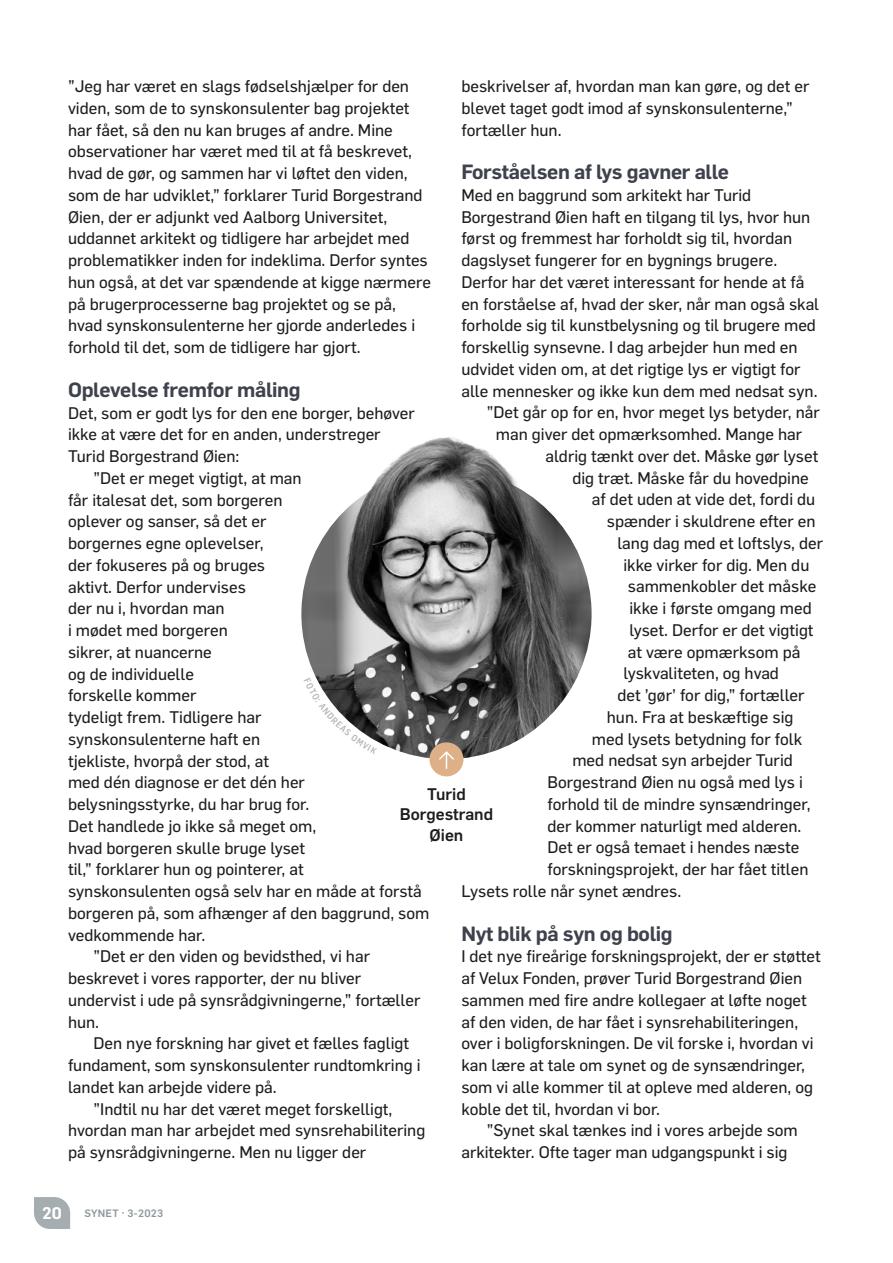
<style>
.page{position:relative;width:893px;height:1263px;background:#fff}
.page>*{position:absolute;margin:0;border:0;box-sizing:border-box;transform-origin:0 0}
.t1{font:600 20.25px "Flama";letter-spacing:-.015em;color:#3e424c}
.t2{font:16.5px/21.8px "Flama Basic";color:#1d1d1b}
.t3{font:500 16.5px/20.2px "Flama";color:#1d1d1b;text-align:center}
.t4{font:600 16.5px "Flama";color:#fff}
.t5{font:500 10.5px "Flama";letter-spacing:.025em;color:#8e979c}
</style>
<div class="page">
<img style="left:301px;top:469px;width:291px;height:290px;border-radius:145px">
<img style="left:350px;top:437px;width:193px;height:69px">
<div style="left:429px;top:742px;width:34px;height:34px;background:#deb088;border-radius:50%"></div>
<svg style="left:439px;top:751px;width:15px;height:17px"></svg>
<svg style="left:34px;top:1197px;width:36px;height:32px"></svg>
<svg style="left:316px;top:678px;width:61px;height:64px"></svg>
<p class="t2" style="left:461px;top:74px;width:350px">beskrivelser af, hvordan man kan gøre, og det er blevet taget godt imod af synskonsulenterne,” fortæller hun.</p>
<p class="t1" style="left:461px;top:157px;width:269px">Forståelsen af lys gavner alle</p>
<p class="t2" style="left:461px;top:183px;width:291px">Med en baggrund som arkitekt har Turid</p>
<p class="t2" style="left:461px;top:205px;width:350px">Borgestrand Øien haft en tilgang til lys, hvor hun</p>
<p class="t2" style="left:461px;top:227px;width:332px">først og fremmest har forholdt sig til, hvordan</p>
<p class="t2" style="left:461px;top:248px;width:317px">dagslyset fungerer for en bygnings brugere.</p>
<p class="t2" style="left:461px;top:270px;width:344px">Derfor har det været interessant for hende at få</p>
<p class="t2" style="left:461px;top:292px;width:359px">en forståelse af, hvad der sker, når man også skal</p>
<p class="t2" style="left:461px;top:314px;width:356px">forholde sig til kunstbelysning og til brugere med</p>
<p class="t2" style="left:461px;top:335px;width:338px">forskellig synsevne. I dag arbejder hun med en</p>
<p class="t2" style="left:461px;top:357px;width:341px">udvidet viden om, at det rigtige lys er vigtigt for</p>
<p class="t2" style="left:461px;top:379px;width:358px">alle mennesker og ikke kun dem med nedsat syn.</p>
<p class="t2" style="left:487px;top:401px;width:334px">”Det går op for en, hvor meget lys betyder, når</p>
<p class="t2" style="left:496px;top:422px;width:308px">man giver det opmærksomhed. Mange har</p>
<p class="t2" style="left:545px;top:444px;width:274px">aldrig tænkt over det. Måske gør lyset</p>
<p class="t2" style="left:572px;top:466px;width:238px">dig træt. Måske får du hovedpine</p>
<p class="t2" style="left:592px;top:488px;width:225px">af det uden at vide det, fordi du</p>
<p class="t2" style="left:607px;top:509px;width:210px">spænder i skuldrene efter en</p>
<p class="t2" style="left:617px;top:531px;width:207px">lang dag med et loftslys, der</p>
<p class="t2" style="left:623px;top:553px;width:187px">ikke virker for dig. Men du</p>
<p class="t2" style="left:628px;top:575px;width:190px">sammenkobler det måske</p>
<p class="t2" style="left:629px;top:596px;width:184px">ikke i første omgang med</p>
<p class="t2" style="left:629px;top:618px;width:186px">lyset. Derfor er det vigtigt</p>
<p class="t2" style="left:628px;top:640px;width:174px">at være opmærksom på</p>
<p class="t2" style="left:623px;top:662px;width:157px">lyskvaliteten, og hvad</p>
<p class="t2" style="left:617px;top:683px;width:189px">det ’gør’ for dig,” fortæller</p>
<p class="t2" style="left:607px;top:705px;width:188px">hun. Fra at beskæftige sig</p>
<p class="t2" style="left:592px;top:727px;width:212px">med lysets betydning for folk</p>
<p class="t2" style="left:572px;top:749px;width:222px">med nedsat syn arbejder Turid</p>
<p class="t2" style="left:547px;top:770px;width:257px">Borgestrand Øien nu også med lys i</p>
<p class="t2" style="left:547px;top:792px;width:265px">forhold til de mindre synsændringer,</p>
<p class="t2" style="left:547px;top:814px;width:255px">der kommer naturligt med alderen.</p>
<p class="t2" style="left:547px;top:836px;width:253px">Det er også temaet i hendes næste</p>
<p class="t2" style="left:547px;top:857px;width:262px">forskningsprojekt, der har fået titlen</p>
<p class="t2" style="left:461px;top:879px;width:221px">Lysets rolle når synet ændres.</p>
<p class="t1" style="left:461px;top:919px;width:213px">Nyt blik på syn og bolig</p>
<p class="t2" style="left:461px;top:944px;width:361px">I det nye fireårige forskningsprojekt, der er støttet af Velux Fonden, prøver Turid Borgestrand Øien sammen med fire andre kollegaer at løfte noget af den viden, de har fået i synsrehabiliteringen, over i boligforskningen. De vil forske i, hvordan vi kan lære at tale om synet og de synsændringer, som vi alle kommer til at opleve med alderen, og koble det til, hvordan vi bor.</p>
<p class="t2" style="left:461px;top:1118px;width:338px;text-indent:26px">”Synet skal tænkes ind i vores arbejde som arkitekter. Ofte tager man udgangspunkt i sig</p>
<p class="t2" style="left:68px;top:74px;width:364px">”Jeg har været en slags fødselshjælper for den viden, som de to synskonsulenter bag projektet har fået, så den nu kan bruges af andre. Mine observationer har været med til at få beskrevet, hvad de gør, og sammen har vi løftet den viden, som de har udviklet,” forklarer Turid Borgestrand Øien, der er adjunkt ved Aalborg Universitet, uddannet arkitekt og tidligere har arbejdet med problematikker inden for indeklima. Derfor syntes hun også, at det var spændende at kigge nærmere på brugerprocesserne bag projektet og se på, hvad synskonsulenterne her gjorde anderledes i forhold til det, som de tidligere har gjort.</p>
<p class="t1" style="left:68px;top:375px;width:234px">Oplevelse fremfor måling</p>
<p class="t2" style="left:68px;top:401px;width:348px">Det, som er godt lys for den ene borger, behøver</p>
<p class="t2" style="left:68px;top:422px;width:314px">ikke at være det for en anden, understreger</p>
<p class="t2" style="left:68px;top:444px;width:173px">Turid Borgestrand Øien:</p>
<p class="t2" style="left:94px;top:466px;width:210px">”Det er meget vigtigt, at man</p>
<p class="t2" style="left:68px;top:488px;width:216px">får italesat det, som borgeren</p>
<p class="t2" style="left:68px;top:509px;width:200px">oplever og sanser, så det er</p>
<p class="t2" style="left:68px;top:531px;width:197px">borgernes egne oplevelser,</p>
<p class="t2" style="left:68px;top:553px;width:199px">der fokuseres på og bruges</p>
<p class="t2" style="left:68px;top:575px;width:179px">aktivt. Derfor undervises</p>
<p class="t2" style="left:68px;top:596px;width:158px">der nu i, hvordan man</p>
<p class="t2" style="left:68px;top:618px;width:161px">i mødet med borgeren</p>
<p class="t2" style="left:68px;top:640px;width:145px">sikrer, at nuancerne</p>
<p class="t2" style="left:68px;top:662px;width:128px">og de individuelle</p>
<p class="t2" style="left:68px;top:683px;width:130px">forskelle kommer</p>
<p class="t2" style="left:68px;top:705px;width:195px">tydeligt frem. Tidligere har</p>
<p class="t2" style="left:68px;top:727px;width:194px">synskonsulenterne haft en</p>
<p class="t2" style="left:68px;top:749px;width:203px">tjekliste, hvorpå der stod, at</p>
<p class="t2" style="left:68px;top:770px;width:238px">med dén diagnose er det dén her</p>
<p class="t2" style="left:68px;top:792px;width:243px">belysningsstyrke, du har brug for.</p>
<p class="t2" style="left:68px;top:814px;width:250px">Det handlede jo ikke så meget om,</p>
<p class="t2" style="left:68px;top:836px;width:239px">hvad borgeren skulle bruge lyset</p>
<p class="t2" style="left:68px;top:857px;width:237px">til,” forklarer hun og pointerer, at</p>
<p class="t2" style="left:68px;top:879px;width:355px">synskonsulenten også selv har en måde at forstå</p>
<p class="t2" style="left:68px;top:901px;width:363px">borgeren på, som afhænger af den baggrund, som</p>
<p class="t2" style="left:68px;top:923px;width:139px">vedkommende har.</p>
<p class="t2" style="left:94px;top:944px;width:278px">”Det er den viden og bevidsthed, vi har</p>
<p class="t2" style="left:68px;top:966px;width:295px">beskrevet i vores rapporter, der nu bliver</p>
<p class="t2" style="left:68px;top:988px;width:354px">undervist i ude på synsrådgivningerne,” fortæller</p>
<p class="t2" style="left:68px;top:1010px;width:33px">hun.</p>
<p class="t2" style="left:94px;top:1031px;width:317px">Den nye forskning har givet et fælles fagligt</p>
<p class="t2" style="left:68px;top:1053px;width:354px">fundament, som synskonsulenter rundtomkring i</p>
<p class="t2" style="left:68px;top:1075px;width:210px">landet kan arbejde videre på.</p>
<p class="t2" style="left:94px;top:1097px;width:300px">”Indtil nu har det været meget forskelligt,</p>
<p class="t2" style="left:68px;top:1118px;width:359px">hvordan man har arbejdet med synsrehabilitering</p>
<p class="t2" style="left:68px;top:1140px;width:300px">på synsrådgivningerne. Men nu ligger der</p>
<p class="t3" style="left:400px;top:783px;width:95px">Turid<br>Borgestrand<br>Øien</p>
<p class="t4" style="left:42px;top:1201px;width:21px">20</p>
<p class="t5" style="left:84px;top:1206px;width:80px">SYNET · 3-2023</p>
</div>
